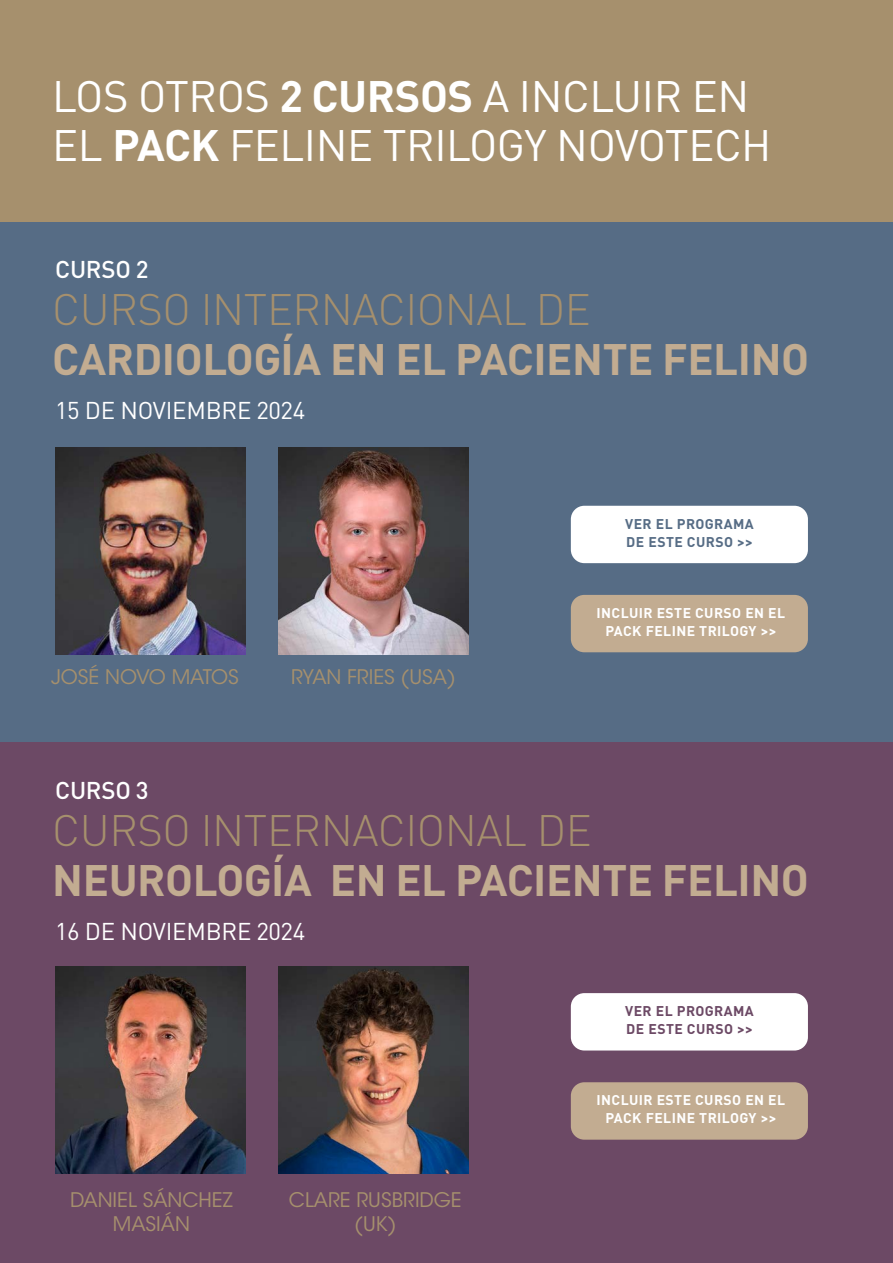
<style>
.page{position:relative;width:893px;height:1263px;background:#fff}
.page>*{position:absolute;margin:0;border:0;box-sizing:border-box;transform-origin:0 0}
.t1{font:700 43.5px "DIN Pro";letter-spacing:-.01em;color:#c2ac91}
.t2{font:43.5px/49.5px "DIN Pro";letter-spacing:-.01em;color:#fff}
.t3{font:300 43.5px "DIN Pro";letter-spacing:-.01em;color:#a6906d}
.t4{font:24px "DIN Pro";letter-spacing:-.01em;color:#fff}
.t5{font:500 24px "DIN Pro";letter-spacing:-.01em;color:#fff}
.t6{font:19.95px/23.7px "ITC Avant Garde Std";color:#a6906d;text-align:center}
.t7{font:700 13.95px/17.9px "DIN Pro";letter-spacing:.03em;color:#fff;text-align:center}
.t8{font:700 13.95px/17.9px "DIN Pro";letter-spacing:.03em;color:#566c85}
.t9{font:700 13.95px/17.9px "DIN Pro";letter-spacing:.03em;color:#6c4965}
.s1{font-weight:700}
</style>
<div class="page">
<div style="left:0;top:221px;width:893px;height:521px;background:#566c85"></div>
<div style="left:0;top:742px;width:893px;height:521px;background:#6c4965"></div>
<div style="left:0;top:0;width:893px;height:221px;background:#a6906d"></div>
<img style="left:56px;top:447px;width:190px;height:207px">
<img style="left:279px;top:447px;width:189px;height:207px">
<div style="left:571px;top:506px;width:237px;height:57px;background:#fff;border-radius:13px"></div>
<div style="left:571px;top:993px;width:237px;height:57px;background:#fff;border-radius:13px"></div>
<div style="left:571px;top:595px;width:237px;height:57px;background:#c2ac91;border-radius:13px"></div>
<div style="left:571px;top:1082px;width:237px;height:58px;background:#c2ac91;border-radius:13px"></div>
<img style="left:56px;top:966px;width:190px;height:207px">
<img style="left:279px;top:966px;width:189px;height:207px">
<h1 class="t2" style="left:52px;top:70px;width:721px">LOS OTROS <span class="s1">2 CURSOS</span> A INCLUIR EN<br>EL <span class="s1">PACK</span> FELINE TRILOGY NOVOTECH</h1>
<h2 class="t5" style="left:55px;top:253px;width:95px">CURSO 2</h2>
<h1 class="t3" style="left:52px;top:280px;width:540px">CURSO INTERNACIONAL DE</h1>
<h1 class="t1" style="left:52px;top:330px;width:758px">CARDIOLOGÍA EN EL PACIENTE FELINO</h1>
<h2 class="t4" style="left:55px;top:394px;width:252px">15 DE NOVIEMBRE 2024</h2>
<h3 class="t6" style="left:51px;top:665px;width:189px">JOSÉ NOVO MATOS</h3>
<h2 class="t5" style="left:55px;top:774px;width:95px">CURSO 3</h2>
<h3 class="t6" style="left:291px;top:665px;width:166px">RYAN FRIES (USA)</h3>
<p class="t8" style="left:625px;top:514px;width:130px">VER EL PROGRAMA<br>DE ESTE CURSO &gt;&gt;</p>
<p class="t7" style="left:597px;top:603px;width:190px">INCLUIR ESTE CURSO EN EL<br>PACK FELINE TRILOGY &gt;&gt;</p>
<h1 class="t3" style="left:52px;top:801px;width:541px">CURSO INTERNACIONAL DE</h1>
<h1 class="t1" style="left:52px;top:850px;width:758px">NEUROLOGÍA EN EL PACIENTE FELINO</h1>
<h2 class="t4" style="left:55px;top:915px;width:252px">16 DE NOVIEMBRE 2024</h2>
<h3 class="t6" style="left:70px;top:1188px;width:164px">DANIEL SÁNCHEZ<br>MASIÁN</h3>
<h3 class="t6" style="left:289px;top:1188px;width:174px">CLARE RUSBRIDGE (UK)</h3>
<p class="t9" style="left:625px;top:1002px;width:130px">VER EL PROGRAMA<br>DE ESTE CURSO &gt;&gt;</p>
<p class="t7" style="left:597px;top:1091px;width:190px">INCLUIR ESTE CURSO EN EL<br>PACK FELINE TRILOGY &gt;&gt;</p>
</div>
